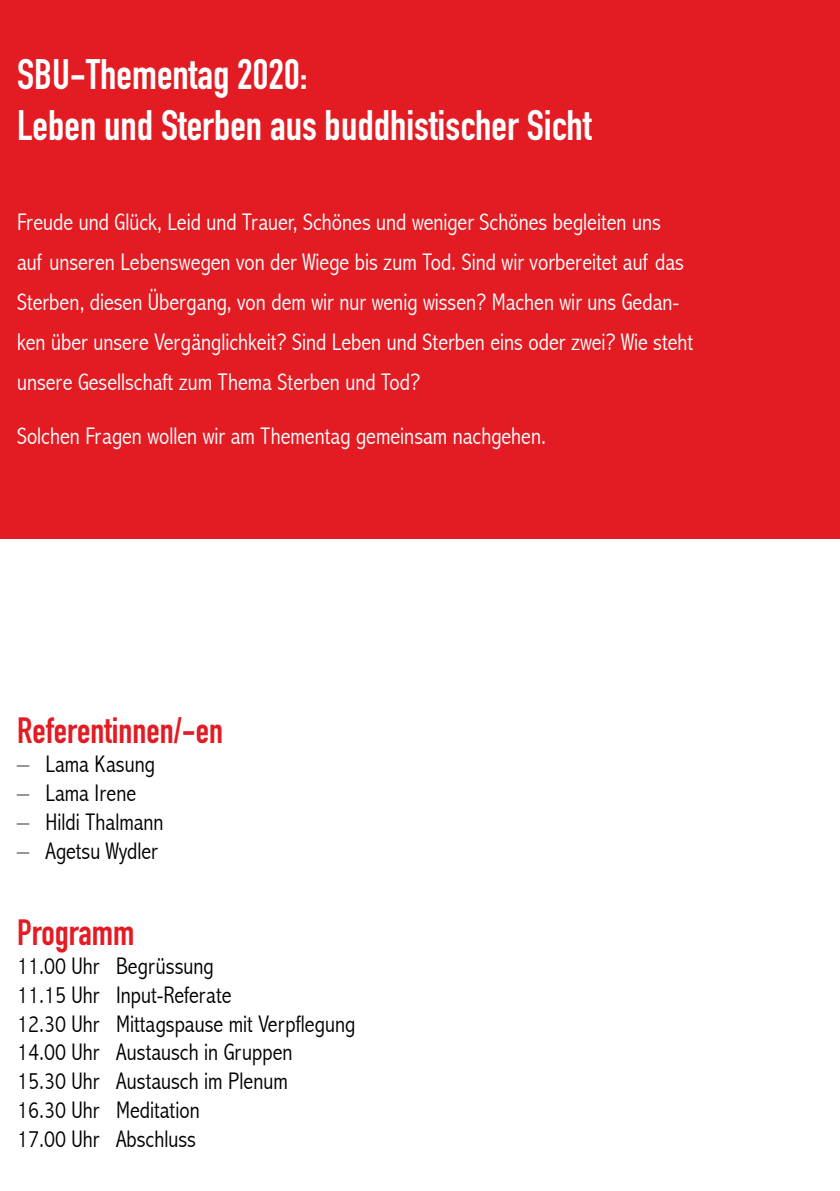
<style>
.page{position:relative;width:840px;height:1191px;background:#fff}
.page>*{position:absolute;margin:0;border:0;box-sizing:border-box;transform-origin:0 0}
.t1{font:700 42px/50.4px "DIN Condensed";color:#fff}
.t2{font:700 36px "DIN Condensed";color:#e31b23}
.t3{font:300 condensed 24px/40px "Abadi";color:#fff}
.t4{font:300 condensed 24px/28.8px "Abadi";color:#000}
</style>
<div class="page">
<div style="left:0;top:0;width:839px;height:539px;background:#e31b23"></div>
<h1 class="t1" style="left:17px;top:49px;width:575px">SBU-Thementag 2020:<br>Leben und Sterben aus buddhistischer Sicht</h1>
<p class="t3" style="left:17px;top:202px;width:677px">Freude und Glück, Leid und Trauer, Schönes und weniger Schönes begleiten uns<br>auf unseren Lebenswegen von der Wiege bis zum Tod. Sind wir vorbereitet auf das Sterben, diesen Übergang, von dem wir nur wenig wissen? Machen wir uns Gedan&shy;ken über unsere Vergänglichkeit? Sind Leben und Sterben eins oder zwei? Wie steht unsere Gesellschaft zum Thema Sterben und Tod?</p>
<p class="t3" style="left:17px;top:416px;width:530px">Solchen Fragen wollen wir am Thementag gemeinsam nachgehen.</p>
<h2 class="t2" style="left:17px;top:706px;width:207px">Referentinnen/-en</h2>
<p class="t4" style="left:17px;top:750px;width:139px">– Lama Kasung</p>
<p class="t4" style="left:17px;top:778px;width:120px">– Lama Irene</p>
<p class="t4" style="left:17px;top:807px;width:148px">– Hildi Thalmann</p>
<p class="t4" style="left:17px;top:836px;width:142px">– Agetsu Wydler</p>
<h2 class="t2" style="left:17px;top:908px;width:119px">Programm</h2>
<p class="t4" style="left:17px;top:951px;width:340px">11.00 Uhr Begrüssung<br>11.15 Uhr Input-Referate<br>12.30 Uhr Mittagspause mit Verpflegung<br>14.00 Uhr Austausch in Gruppen<br>15.30 Uhr Austausch im Plenum<br>16.30 Uhr Meditation<br>17.00 Uhr Abschluss</p>
</div>
